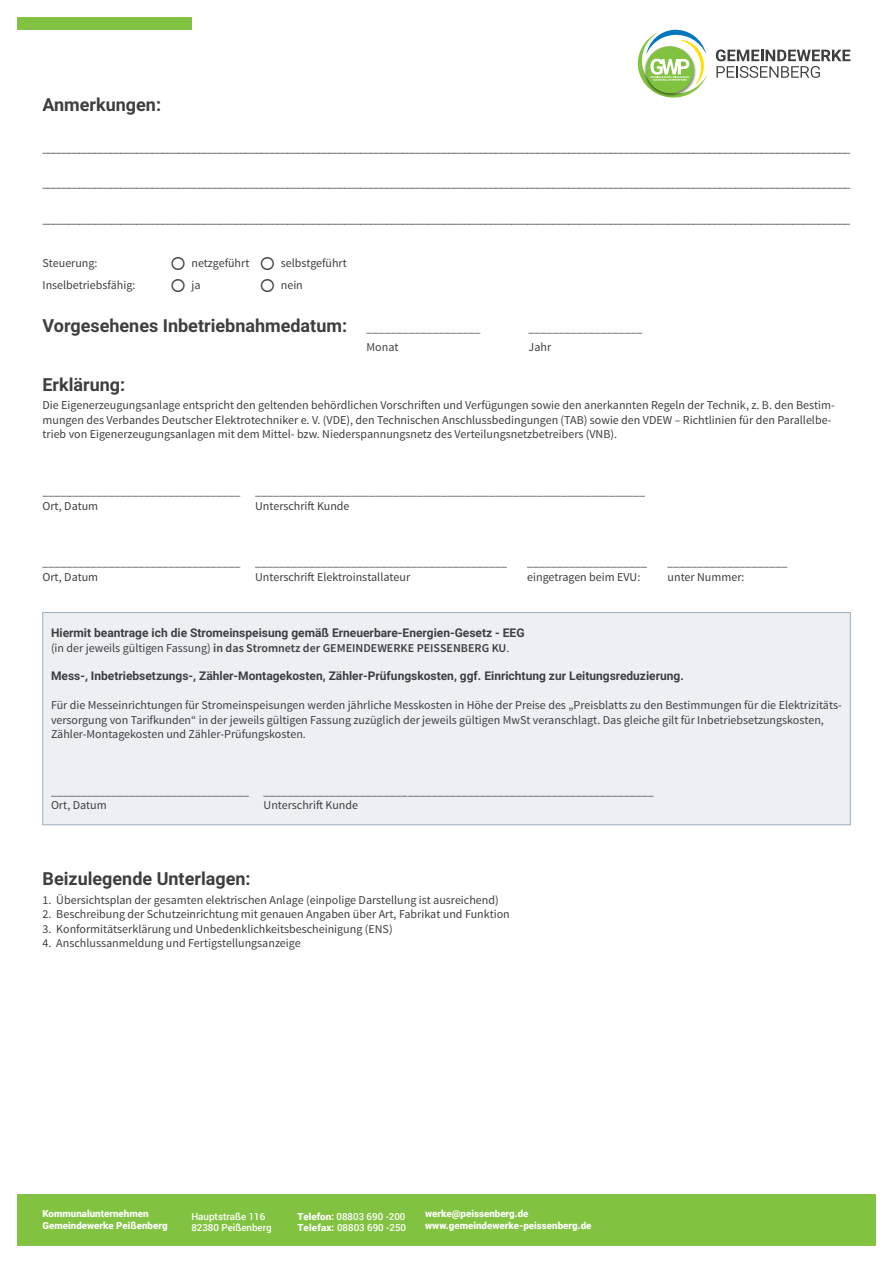
<style>
.page{position:relative;width:893px;height:1263px;background:#fff}
.page>*{position:absolute;margin:0;border:0;box-sizing:border-box;transform-origin:0 0}
.t1{font:700 18px "Roboto";color:#3e3e3f}
.t2{font:12px/14.4px "Source Sans Pro";color:#3e3e3f}
.t3{font:700 12px "Roboto";color:#3e3e3f}
.t4{font:600 12px "Source Sans Pro";color:#3e3e3f}
.t5{font:900 9.75px/11.7px "Roboto";color:#fff}
.t6{font:500 9.75px/11.7px "Roboto";color:#fff}
.s1{font-family:"Source Sans Pro";font-weight:400;font-size:12px}
.s2{font-weight:400}
.s3{font-weight:900}
</style>
<div class="page">
<div style="left:43px;top:612px;width:807px;height:213px;background:#ecf0f2;border:1px solid #9fb0be"></div>
<svg style="left:716px;top:49px;width:134px;height:29px"></svg>
<svg style="left:638px;top:30px;width:69px;height:68px"></svg>
<div style="left:0;top:1195px;width:893px;height:68px;background:#81c340"></div>
<div style="left:0;top:0;width:191px;height:30px;background:#81c340"></div>
<div style="left:0;top:0;width:893px;height:1263px;border:17px solid #fff"></div>
<h1 class="t1" style="left:43px;top:92px;width:120px">Anmerkungen:</h1>
<p class="t2" style="left:43px;top:141px;width:810px">___________________________________________________________________________________________________________________________________________________________</p>
<p class="t2" style="left:43px;top:176px;width:810px">___________________________________________________________________________________________________________________________________________________________</p>
<p class="t2" style="left:43px;top:212px;width:810px">___________________________________________________________________________________________________________________________________________________________</p>
<p class="t2" style="left:43px;top:256px;width:57px">Steuerung:</p>
<p class="t2" style="left:170px;top:256px;width:178px">○ netzgeführt ○ selbstgeführt</p>
<p class="t2" style="left:43px;top:278px;width:94px">Inselbetriebsfähig:</p>
<p class="t2" style="left:170px;top:278px;width:32px">○ ja</p>
<p class="t2" style="left:259px;top:278px;width:45px">○ nein</p>
<h1 class="t1" style="left:43px;top:313px;width:440px">Vorgesehenes Inbetriebnahmedatum: <span class="s1">___________________</span></h1>
<p class="t2" style="left:529px;top:321px;width:115px">___________________</p>
<p class="t2" style="left:367px;top:340px;width:33px">Monat</p>
<p class="t2" style="left:529px;top:340px;width:24px">Jahr</p>
<h1 class="t1" style="left:43px;top:372px;width:84px">Erklärung:</h1>
<p class="t2" style="left:43px;top:398px;width:794px">Die Eigenerzeugungsanlage entspricht den geltenden behördlichen Vorschriften und Verfügungen sowie den anerkannten Regeln der Technik, z. B. den Bestim&shy;mungen des Verbandes Deutscher Elektrotechniker e. V. (VDE), den Technischen Anschlussbedingungen (TAB) sowie den VDEW – Richtlinien für den Parallelbe&shy;trieb von Eigenerzeugungsanlagen mit dem Mittel- bzw. Niederspannungsnetz des Verteilungsnetzbetreibers (VNB).</p>
<p class="t2" style="left:43px;top:484px;width:604px">_________________________________ _________________________________________________________________<br>Ort, Datum</p>
<p class="t2" style="left:255px;top:499px;width:96px">Unterschrift Kunde</p>
<p class="t2" style="left:43px;top:555px;width:466px">_________________________________ __________________________________________</p>
<p class="t2" style="left:527px;top:555px;width:121px">____________________</p>
<p class="t2" style="left:668px;top:555px;width:121px">____________________</p>
<p class="t2" style="left:43px;top:570px;width:57px">Ort, Datum</p>
<p class="t2" style="left:255px;top:570px;width:157px">Unterschrift Elektroinstallateur</p>
<p class="t2" style="left:527px;top:570px;width:115px">eingetragen beim EVU:</p>
<p class="t2" style="left:668px;top:570px;width:78px">unter Nummer:</p>
<p class="t3" style="left:51px;top:624px;width:475px">Hiermit beantrage ich die Stromeinspeisung gemäß Erneuerbare-Energien-Gesetz - EEG</p>
<p class="t4" style="left:51px;top:640px;width:460px"><span class="s2">(in der jeweils gültigen Fassung)</span> in das Stromnetz der GEMEINDEWERKE PEISSENBERG KU<span class="s2">.</span></p>
<p class="t3" style="left:51px;top:668px;width:634px">Mess-, Inbetriebsetzungs-, Zähler-Montagekosten, Zähler-Prüfungskosten, ggf. Einrichtung zur Leitungsreduzierung.</p>
<p class="t2" style="left:51px;top:698px;width:792px">Für die Messeinrichtungen für Stromeinspeisungen werden jährliche Messkosten in Höhe der Preise des „Preisblatts zu den Bestimmungen für die Elektrizitäts&shy;versorgung von Tarifkunden“ in der jeweils gültigen Fassung zuzüglich der jeweils gültigen MwSt veranschlagt. Das gleiche gilt für Inbetriebsetzungskosten,<br>Zähler-Montagekosten und Zähler-Prüfungskosten.</p>
<p class="t2" style="left:51px;top:784px;width:604px">_________________________________ _________________________________________________________________<br>Ort, Datum</p>
<p class="t2" style="left:264px;top:798px;width:96px">Unterschrift Kunde</p>
<h1 class="t1" style="left:43px;top:866px;width:210px">Beizulegende Unterlagen:</h1>
<p class="t2" style="left:43px;top:893px;width:458px">1. Übersichtsplan der gesamten elektrischen Anlage (einpolige Darstellung ist ausreichend)</p>
<p class="t2" style="left:43px;top:907px;width:469px">2. Beschreibung der Schutzeinrichtung mit genauen Angaben über Art, Fabrikat und Funktion</p>
<p class="t2" style="left:43px;top:922px;width:352px">3. Konformitätserklärung und Unbedenklichkeitsbescheinigung (ENS)</p>
<p class="t2" style="left:43px;top:936px;width:260px">4. Anschlussanmeldung und Fertigstellungsanzeige</p>
<p class="t5" style="left:43px;top:1207px;width:127px">Kommunalunternehmen<br>Gemeindewerke Peißenberg</p>
<p class="t6" style="left:191px;top:1210px;width:82px">Hauptstraße 116<br>82380 Peißenberg</p>
<p class="t6" style="left:298px;top:1210px;width:110px"><span class="s3">Telefon:</span> 08803 690 -200<br><span class="s3">Telefax:</span> 08803 690 -250</p>
<p class="t5" style="left:425px;top:1207px;width:168px">werke@peissenberg.de www.gemeindewerke-peissenberg.de</p>
</div>
